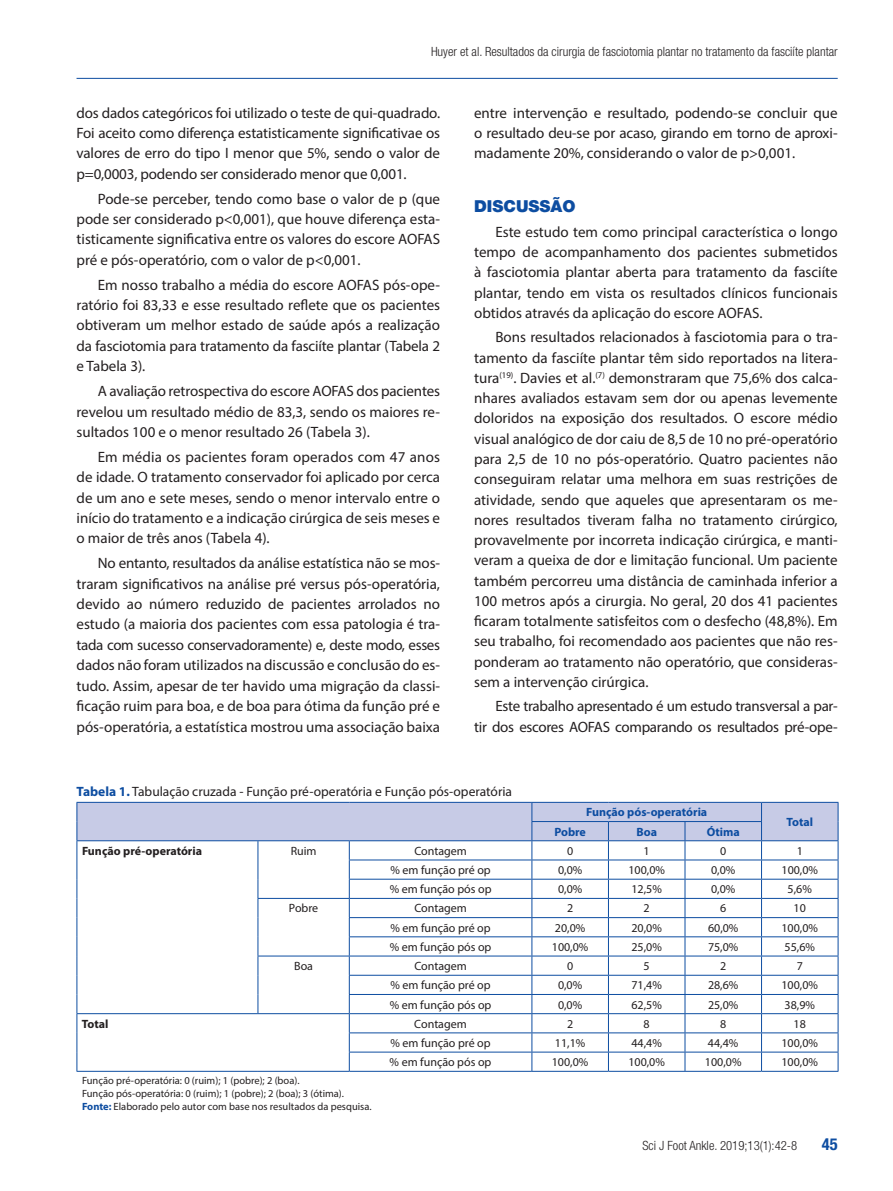
<style>
.page{position:relative;width:893px;height:1191px;background:#fff}
.page>*{position:absolute;margin:0;border:0;box-sizing:border-box;transform-origin:0 0}
.t1{font:900 16.5px "Helvetica Neue";color:#0d4da1}
.t2{font:700 condensed 16.5px "Helvetica Neue";color:#0d4da1}
.t3{font:15px/20.4px "Myriad Pro";color:#231f20;text-align:justify}
.t4{font:15px/20.2px "Myriad Pro";letter-spacing:-.02em;color:#231f20;text-align:right}
.t5{font:13.5px "Myriad Pro";color:#231f20}
.t6{font:300 condensed 12.75px "Helvetica Neue";color:#231f20}
.t7{font:12px "Myriad Pro";color:#231f20}
.t8{font:700 12px "Myriad Pro";color:#0d4da1}
.t9{font:700 12px "Myriad Pro";color:#231f20}
.t10{font:10.5px/12.6px "Myriad Pro";color:#231f20}
.s1{font-weight:700;color:#0d4da1}
</style>
<div class="page">
<hr style="left:77px;top:78px;width:761px;height:1px;background:#0d4da1">
<hr style="left:77px;top:1071px;width:181px;height:1px;background:#0d4da1">
<hr style="left:258px;top:1071px;width:91px;height:1px;background:#0d4da1">
<svg style="left:77px;top:802px;width:762px;height:269px"></svg>
<hr style="left:349px;top:1071px;width:183px;height:1px;background:#0d4da1">
<hr style="left:532px;top:1071px;width:76px;height:1px;background:#0d4da1">
<hr style="left:608px;top:1071px;width:77px;height:1px;background:#0d4da1">
<hr style="left:685px;top:1071px;width:76px;height:1px;background:#0d4da1">
<hr style="left:761px;top:1071px;width:77px;height:1px;background:#0d4da1">
<p class="t6" style="left:431px;top:44px;width:408px">Huyer et al. Resultados da cirurgia de fasciotomia plantar no tratamento da fasciíte plantar</p>
<p class="t3" style="left:77px;top:102px;width:365px">dos dados categóricos foi utilizado o teste de qui-quadrado.<br>Foi aceito como diferença estatisticamente significativae os valores de erro do tipo I menor que 5%, sendo o valor de p=0,0003, podendo ser considerado menor que 0,001.</p>
<p class="t3" style="left:77px;top:188px;width:365px;text-indent:21px">Pode-se perceber, tendo como base o valor de p (que pode ser considerado p&lt;0,001), que houve diferença esta&shy;tisticamente significativa entre os valores do escore AOFAS pré e pós-operatório, com o valor de p&lt;0,001.</p>
<p class="t3" style="left:77px;top:274px;width:365px;text-indent:21px">Em nosso trabalho a média do escore AOFAS pós-ope&shy;ratório foi 83,33 e esse resultado reflete que os pacientes obtiveram um melhor estado de saúde após a realização da fasciotomia para tratamento da fasciíte plantar (Tabela 2 e Tabela 3).</p>
<p class="t3" style="left:77px;top:380px;width:365px;text-indent:21px">A avaliação retrospectiva do escore AOFAS dos pacientes revelou um resultado médio de 83,3, sendo os maiores re&shy;sultados 100 e o menor resultado 26 (Tabela 3).</p>
<p class="t3" style="left:77px;top:446px;width:365px;text-indent:21px">Em média os pacientes foram operados com 47 anos de idade. O tratamento conservador foi aplicado por cerca de um ano e sete meses, sendo o menor intervalo entre o início do tratamento e a indicação cirúrgica de seis meses e o maior de três anos (Tabela 4).</p>
<p class="t3" style="left:77px;top:552px;width:365px;text-indent:21px">No entanto, resultados da análise estatística não se mos&shy;traram significativos na análise pré versus pós-operatória, devido ao número reduzido de pacientes arrolados no estudo (a maioria dos pacientes com essa patologia é tra&shy;tada com sucesso conservadoramente) e, deste modo, esses dados não foram utilizados na discussão e conclusão do es&shy;tudo. Assim, apesar de ter havido uma migração da classi&shy;ficação ruim para boa, e de boa para ótima da função pré e pós-operatória, a estatística mostrou uma associação baixa</p>
<p class="t3" style="left:474px;top:102px;width:365px">entre intervenção e resultado, podendo-se concluir que o resultado deu-se por acaso, girando em torno de aproxi&shy;madamente 20%, considerando o valor de p&gt;0,001.</p>
<p class="t1" style="left:474px;top:197px;width:103px">DISCUSSÃO</p>
<p class="t3" style="left:474px;top:221px;width:365px;text-indent:21px">Este estudo tem como principal característica o longo tempo de acompanhamento dos pacientes submetidos à fasciotomia plantar aberta para tratamento da fasciíte plantar, tendo em vista os resultados clínicos funcionais obtidos através da aplicação do escore AOFAS.</p>
<p class="t3" style="left:474px;top:327px;width:365px;text-indent:21px">Bons resultados relacionados à fasciotomia para o tra&shy;tamento da fasciíte plantar têm sido reportados na litera&shy;tura<sup>(19)</sup>. Davies et al.<sup>(7)</sup> demonstraram que 75,6% dos calca&shy;nhares avaliados estavam sem dor ou apenas levemente doloridos na exposição dos resultados. O escore médio visual analógico de dor caiu de 8,5 de 10 no pré-operatório para 2,5 de 10 no pós-operatório. Quatro pacientes não conseguiram relatar uma melhora em suas restrições de atividade, sendo que aqueles que apresentaram os me&shy;nores resultados tiveram falha no tratamento cirúrgico, provavelmente por incorreta indicação cirúrgica, e manti&shy;veram a queixa de dor e limitação funcional. Um paciente também percorreu uma distância de caminhada inferior a 100 metros após a cirurgia. No geral, 20 dos 41 pacientes ficaram totalmente satisfeitos com o desfecho (48,8%). Em seu trabalho, foi recomendado aos pacientes que não res&shy;ponderam ao tratamento não operatório, que consideras&shy;sem a intervenção cirúrgica.</p>
<p class="t4" style="left:474px;top:696px;width:365px">Este trabalho apresentado é um estudo transversal a par-<br>tir dos escores AOFAS comparando os resultados pré-ope-</p>
<p class="t5" style="left:77px;top:783px;width:437px"><span class="s1">Tabela 1.</span> Tabulação cruzada - Função pré-operatória e Função pós-operatória</p>
<p class="t8" style="left:586px;top:804px;width:123px">Função pós-operatória</p>
<p class="t8" style="left:554px;top:823px;width:33px">Pobre</p>
<p class="t8" style="left:636px;top:823px;width:22px">Boa</p>
<p class="t8" style="left:707px;top:823px;width:35px">Ótima</p>
<p class="t8" style="left:786px;top:814px;width:28px">Total</p>
<p class="t9" style="left:82px;top:843px;width:122px">Função pré-operatória</p>
<p class="t7" style="left:291px;top:843px;width:27px">Ruim</p>
<p class="t7" style="left:414px;top:843px;width:54px">Contagem</p>
<p class="t7" style="left:567px;top:843px;width:8px">0</p>
<p class="t7" style="left:644px;top:843px;width:8px">1</p>
<p class="t7" style="left:720px;top:843px;width:8px">0</p>
<p class="t7" style="left:797px;top:843px;width:8px">1</p>
<p class="t7" style="left:390px;top:862px;width:102px">% em função pré op</p>
<p class="t7" style="left:558px;top:862px;width:26px">0,0%</p>
<p class="t7" style="left:628px;top:862px;width:38px">100,0%</p>
<p class="t7" style="left:711px;top:862px;width:26px">0,0%</p>
<p class="t7" style="left:781px;top:862px;width:38px">100,0%</p>
<p class="t7" style="left:390px;top:882px;width:103px">% em função pós op</p>
<p class="t7" style="left:558px;top:882px;width:26px">0,0%</p>
<p class="t7" style="left:631px;top:882px;width:32px">12,5%</p>
<p class="t7" style="left:711px;top:882px;width:26px">0,0%</p>
<p class="t7" style="left:788px;top:882px;width:26px">5,6%</p>
<p class="t7" style="left:289px;top:901px;width:31px">Pobre</p>
<p class="t7" style="left:414px;top:901px;width:54px">Contagem</p>
<p class="t7" style="left:567px;top:901px;width:8px">2</p>
<p class="t7" style="left:644px;top:901px;width:8px">2</p>
<p class="t7" style="left:720px;top:901px;width:8px">6</p>
<p class="t7" style="left:794px;top:901px;width:14px">10</p>
<p class="t7" style="left:390px;top:920px;width:102px">% em função pré op</p>
<p class="t7" style="left:555px;top:920px;width:32px">20,0%</p>
<p class="t7" style="left:631px;top:920px;width:32px">20,0%</p>
<p class="t7" style="left:708px;top:920px;width:32px">60,0%</p>
<p class="t7" style="left:781px;top:920px;width:38px">100,0%</p>
<p class="t7" style="left:390px;top:939px;width:103px">% em função pós op</p>
<p class="t7" style="left:552px;top:939px;width:38px">100,0%</p>
<p class="t7" style="left:631px;top:939px;width:32px">25,0%</p>
<p class="t7" style="left:708px;top:939px;width:32px">75,0%</p>
<p class="t7" style="left:784px;top:939px;width:32px">55,6%</p>
<p class="t7" style="left:294px;top:958px;width:20px">Boa</p>
<p class="t7" style="left:414px;top:958px;width:54px">Contagem</p>
<p class="t7" style="left:567px;top:958px;width:8px">0</p>
<p class="t7" style="left:644px;top:958px;width:8px">5</p>
<p class="t7" style="left:720px;top:958px;width:8px">2</p>
<p class="t7" style="left:797px;top:958px;width:8px">7</p>
<p class="t7" style="left:390px;top:978px;width:102px">% em função pré op</p>
<p class="t7" style="left:558px;top:978px;width:26px">0,0%</p>
<p class="t7" style="left:631px;top:978px;width:32px">71,4%</p>
<p class="t7" style="left:708px;top:978px;width:32px">28,6%</p>
<p class="t7" style="left:781px;top:978px;width:38px">100,0%</p>
<p class="t7" style="left:390px;top:997px;width:103px">% em função pós op</p>
<p class="t7" style="left:558px;top:997px;width:26px">0,0%</p>
<p class="t7" style="left:631px;top:997px;width:32px">62,5%</p>
<p class="t7" style="left:708px;top:997px;width:32px">25,0%</p>
<p class="t7" style="left:784px;top:997px;width:32px">38,9%</p>
<p class="t9" style="left:82px;top:1015px;width:28px">Total</p>
<p class="t7" style="left:414px;top:1016px;width:54px">Contagem</p>
<p class="t7" style="left:567px;top:1016px;width:8px">2</p>
<p class="t7" style="left:644px;top:1016px;width:8px">8</p>
<p class="t7" style="left:720px;top:1016px;width:8px">8</p>
<p class="t7" style="left:794px;top:1016px;width:14px">18</p>
<p class="t7" style="left:390px;top:1035px;width:102px">% em função pré op</p>
<p class="t7" style="left:555px;top:1035px;width:32px">11,1%</p>
<p class="t7" style="left:631px;top:1035px;width:32px">44,4%</p>
<p class="t7" style="left:708px;top:1035px;width:32px">44,4%</p>
<p class="t7" style="left:781px;top:1035px;width:38px">100,0%</p>
<p class="t7" style="left:390px;top:1054px;width:103px">% em função pós op</p>
<p class="t7" style="left:552px;top:1054px;width:38px">100,0%</p>
<p class="t7" style="left:628px;top:1054px;width:38px">100,0%</p>
<p class="t7" style="left:705px;top:1054px;width:38px">100,0%</p>
<p class="t7" style="left:781px;top:1054px;width:38px">100,0%</p>
<p class="t10" style="left:82px;top:1074px;width:291px">Função pré-operatória: 0 (ruim); 1 (pobre); 2 (boa).<br>Função pós-operatória: 0 (ruim); 1 (pobre); 2 (boa); 3 (ótima).<br><span class="s1">Fonte:</span> Elaborado pelo autor com base nos resultados da pesquisa.</p>
<p class="t6" style="left:642px;top:1137px;width:156px">Sci J Foot Ankle. 2019;13(1):42-8</p>
<p class="t2" style="left:822px;top:1133px;width:17px">45</p>
</div>
